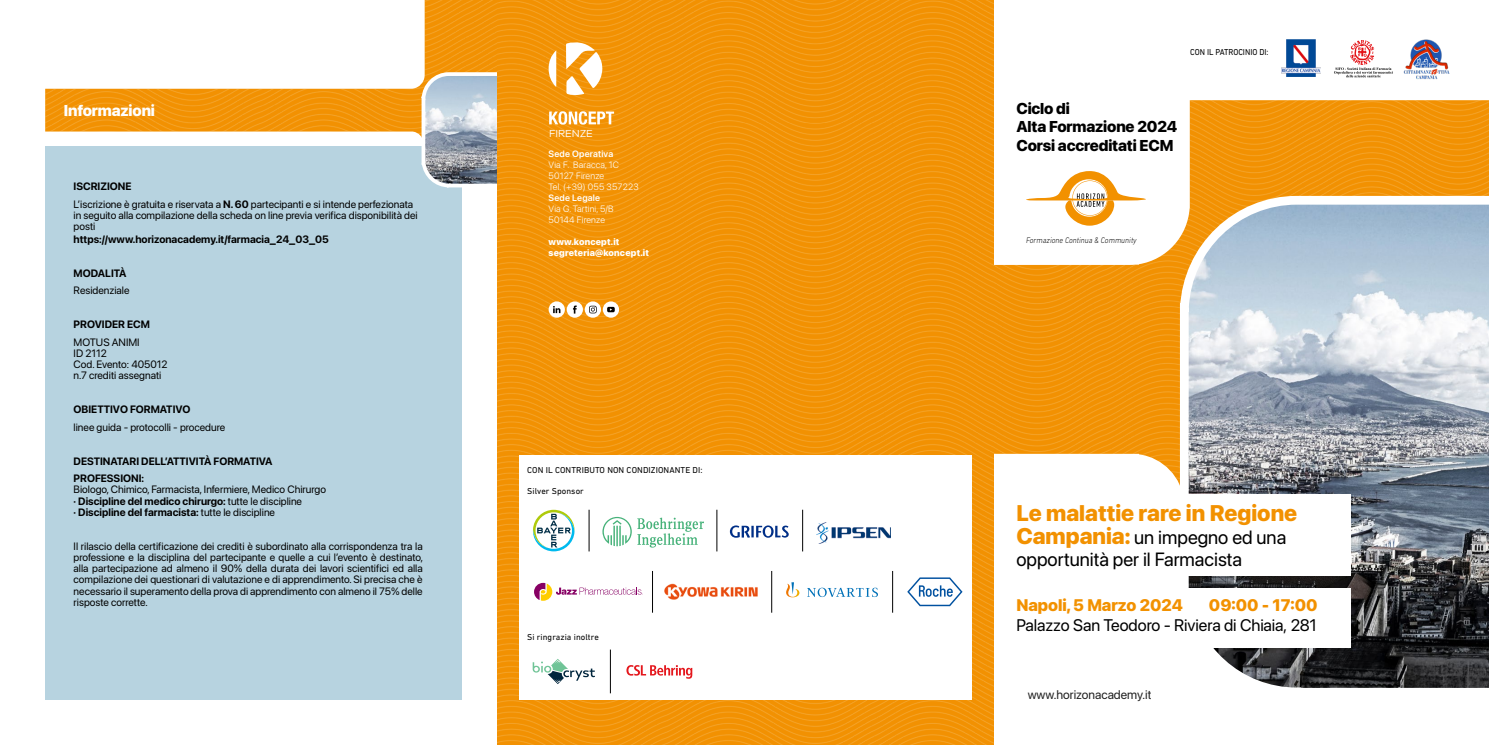
<style>
.page{position:relative;width:1489px;height:745px;background:#fff}
.page>*{position:absolute;margin:0;border:0;box-sizing:border-box;transform-origin:0 0}
.t1{font:800 22.5px "SF Pro Display";color:#f29100}
.t2{font:19.12px "SF Pro Display";color:#000}
.t3{font:16.75px "SF Pro Display";letter-spacing:-.005em;color:#000}
.t4{font:800 16.75px "SF Pro Display";color:#f29100}
.t5{font:800 15.62px "SF Pro Display";letter-spacing:-.01em;color:#000}
.t6{font:800 15.62px "SF Pro Display";letter-spacing:-.01em;color:#fff}
.EVENTO_Titolo{font:12.5px "SF Pro Display";color:#202020}
.paragrafo_TAB{font:10.62px/11.2px "SF Pro Display";color:#000}
.t7{font:700 10.62px "SF Pro Display";color:#000}
.t8{font:10.5px "Galano Grotesque";color:#fff}
.t9{font:300 9.12px "SF Pro Display";letter-spacing:.02em;color:#fff}
.t10{font:800 9.12px "SF Pro Display";letter-spacing:.02em;color:#fff}
.t11{font:600 9.12px "SF Pro Display";letter-spacing:.02em;color:#fff}
.t12{font:8.75px "DIN Next LT Pro";letter-spacing:.01em;color:#000}
.t13{font:8.75px "DIN Next LT Pro";letter-spacing:.01em;color:#000;scale:.93 1}
.t14{font:italic 300 8.25px "DIN Next LT Pro";color:#000;scale:.93 1}
.s1{font-weight:700}
.s2{font-weight:400}
.s3{font-weight:800;font-size:22.5px;color:#f29100}
</style>
<div class="page">
<div style="left:45px;top:146px;width:417px;height:553px;background:#b7d3e0"></div>
<img style="left:45px;top:0;width:452px;height:134px">
<svg style="left:419px;top:70px;width:78px;height:118px"></svg>
<img style="left:993px;top:100px;width:495px;height:420px">
<svg style="left:1017px;top:171px;width:140px;height:54px"></svg>
<img style="left:497px;top:0;width:496px;height:744px">
<svg style="left:548px;top:41px;width:54px;height:54px"></svg>
<svg style="left:549px;top:111px;width:65px;height:13px"></svg>
<svg style="left:1175px;top:191px;width:313px;height:497px;background:#9a9fa3"></svg>
<div style="left:1026px;top:494px;width:324px;height:81px;background:#fff"></div>
<div style="left:1026px;top:587px;width:324px;height:60px;background:#fff"></div>
<div style="left:519px;top:454px;width:452px;height:245px;background:#fff"></div>
<img style="left:1350px;top:40px;width:25px;height:25px">
<svg style="left:1334px;top:67px;width:58px;height:10px"></svg>
<img style="left:1403px;top:39px;width:46px;height:40px">
<img style="left:1281px;top:40px;width:39px;height:36px">
<svg style="left:626px;top:665px;width:66px;height:13px"></svg>
<hr style="left:610px;top:649px;width:1px;height:43px;background:#000">
<img style="left:816px;top:522px;width:74px;height:20px">
<img style="left:664px;top:583px;width:94px;height:17px">
<hr style="left:652px;top:570px;width:1px;height:42px;background:#000">
<hr style="left:771px;top:570px;width:1px;height:42px;background:#000">
<hr style="left:892px;top:570px;width:1px;height:42px;background:#000">
<svg style="left:907px;top:577px;width:55px;height:28px"></svg>
<svg style="left:786px;top:582px;width:92px;height:15px"></svg>
<svg style="left:533px;top:509px;width:41px;height:42px"></svg>
<svg style="left:534px;top:582px;width:108px;height:18px"></svg>
<hr style="left:589px;top:509px;width:1px;height:42px;background:#000">
<hr style="left:716px;top:509px;width:1px;height:42px;background:#000">
<hr style="left:802px;top:509px;width:1px;height:42px;background:#000">
<svg style="left:602px;top:516px;width:29px;height:30px"></svg>
<svg style="left:637px;top:517px;width:67px;height:30px"></svg>
<svg style="left:729px;top:525px;width:59px;height:12px"></svg>
<svg style="left:532px;top:659px;width:63px;height:24px"></svg>
<svg style="left:584px;top:301px;width:17px;height:16px"></svg>
<svg style="left:589px;top:305px;width:7px;height:8px"></svg>
<div style="left:566px;top:301px;width:17px;height:16px;background:#fff;border-radius:50%"></div>
<svg style="left:573px;top:305px;width:3px;height:8px"></svg>
<svg style="left:548px;top:301px;width:17px;height:16px"></svg>
<svg style="left:553px;top:306px;width:7px;height:7px"></svg>
<svg style="left:602px;top:301px;width:17px;height:16px"></svg>
<svg style="left:607px;top:306px;width:7px;height:6px"></svg>
<p class="t6" style="left:64px;top:101px;width:93px">Informazioni</p>
<p class="t7" style="left:74px;top:180px;width:59px">ISCRIZIONE</p>
<p class="paragrafo_TAB" style="left:74px;top:198px;width:345px">L’iscrizione è gratuita e riservata a <span class="s1">N. 60</span> partecipanti e si intende perfezionata in seguito alla compilazione della scheda on line previa verifica disponibilità dei posti</p>
<p class="t7" style="left:74px;top:233px;width:256px">https://www.horizonacademy.it/farmacia_24_03_05</p>
<p class="t7" style="left:74px;top:267px;width:54px">MODALITÀ</p>
<p class="paragrafo_TAB" style="left:74px;top:285px;width:57px">Residenziale</p>
<p class="t7" style="left:74px;top:318px;width:78px">PROVIDER ECM</p>
<p class="paragrafo_TAB" style="left:74px;top:336px;width:67px">MOTUS ANIMI</p>
<p class="paragrafo_TAB" style="left:74px;top:347px;width:35px">ID 2112</p>
<p class="paragrafo_TAB" style="left:74px;top:358px;width:95px">Cod. Evento: 405012</p>
<p class="paragrafo_TAB" style="left:74px;top:370px;width:89px">n.7 crediti assegnati</p>
<p class="t7" style="left:74px;top:403px;width:118px">OBIETTIVO FORMATIVO</p>
<p class="paragrafo_TAB" style="left:74px;top:421px;width:153px">linee guida - protocolli - procedure</p>
<p class="t7" style="left:74px;top:454px;width:200px">DESTINATARI DELL’ATTIVITÀ FORMATIVA</p>
<p class="t7" style="left:74px;top:472px;width:72px">PROFESSIONI:</p>
<p class="paragrafo_TAB" style="left:74px;top:483px;width:254px">Biologo, Chimico, Farmacista, Infermiere, Medico Chirurgo</p>
<p class="t7" style="left:74px;top:494px;width:230px">· Discipline del medico chirurgo: <span class="s2">tutte le discipline</span></p>
<p class="t7" style="left:74px;top:505px;width:203px">· Discipline del farmacista: <span class="s2">tutte le discipline</span></p>
<p class="paragrafo_TAB" style="left:74px;top:540px;width:351px;text-align:justify">Il rilascio della certificazione dei crediti è subordinato alla corrispondenza tra la professione e la disciplina del partecipante e quelle a cui l’evento è destinato, alla partecipazione ad almeno il 90% della durata dei lavori scientifici ed alla compilazione dei questionari di valutazione e di apprendimento. Si precisa che è necessario il superamento della prova di apprendimento con almeno il 75% delle risposte corrette.</p>
<p class="t8" style="left:549px;top:127px;width:45px">FIRENZE</p>
<p class="t11" style="left:548px;top:148px;width:66px">Sede Operativa</p>
<p class="t9" style="left:548px;top:159px;width:72px">Via F. Baracca, 1C</p>
<p class="t9" style="left:548px;top:170px;width:57px">50127 Firenze</p>
<p class="t9" style="left:548px;top:181px;width:92px">Tel. (+39) 055 357223</p>
<p class="t11" style="left:548px;top:192px;width:53px">Sede Legale</p>
<p class="t9" style="left:548px;top:203px;width:67px">Via G. Tartini, 5/B</p>
<p class="t9" style="left:548px;top:214px;width:58px">50144 Firenze</p>
<p class="t10" style="left:548px;top:236px;width:72px">www.koncept.it</p>
<p class="t10" style="left:548px;top:247px;width:102px">segreteria@koncept.it</p>
<p class="t12" style="left:527px;top:464px;width:177px">CON IL CONTRIBUTO NON CONDIZIONANTE DI:</p>
<p class="t12" style="left:527px;top:486px;width:58px">Silver Sponsor</p>
<p class="t12" style="left:527px;top:631px;width:73px">Si ringrazia inoltre</p>
<p class="t13" style="left:1189px;top:47px;width:86px">CON IL PATROCINIO DI:</p>
<p class="t5" style="left:1016px;top:100px;width:55px">Ciclo di</p>
<p class="t5" style="left:1016px;top:118px;width:162px">Alta Formazione 2024</p>
<p class="t5" style="left:1016px;top:136px;width:158px">Corsi accreditati ECM</p>
<p class="t14" style="left:1026px;top:235px;width:120px">Formazione Continua &amp; Community</p>
<p class="t1" style="left:1016px;top:499px;width:282px">Le malattie rare in Regione</p>
<p class="t2" style="left:1016px;top:525px;width:271px"><span class="s3">Campania:</span> un impegno ed una</p>
<p class="t2" style="left:1016px;top:548px;width:227px">opportunità per il Farmacista</p>
<p class="t4" style="left:1016px;top:595px;width:168px">Napoli, 5 Marzo 2024</p>
<p class="t4" style="left:1208px;top:595px;width:110px">09:00 - 17:00</p>
<p class="t3" style="left:1016px;top:615px;width:302px">Palazzo San Teodoro - Riviera di Chiaia, 281</p>
<p class="EVENTO_Titolo" style="left:1027px;top:687px;width:125px">www.horizonacademy.it</p>
</div>
